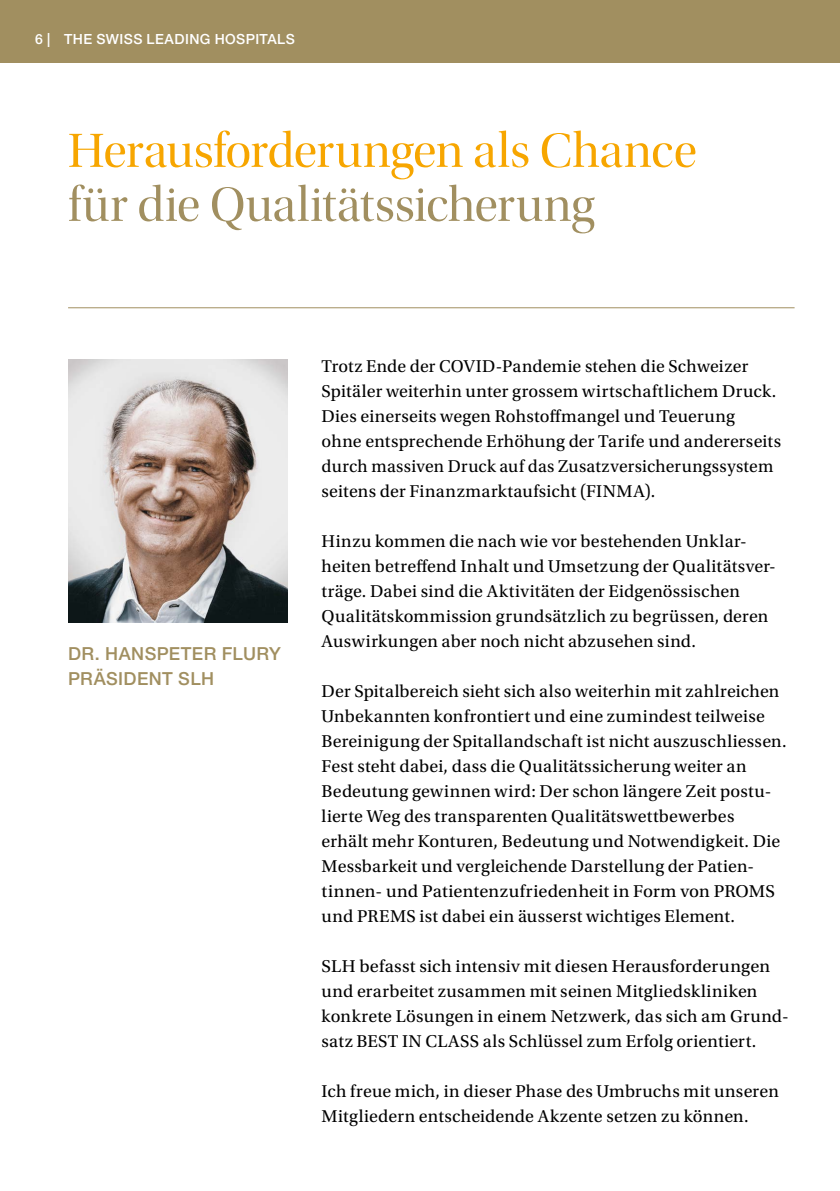
<style>
.page{position:relative;width:840px;height:1191px;background:#fff}
.page>*{position:absolute;margin:0;border:0;box-sizing:border-box;transform-origin:0 0}
.t1{font:50px "Utopia Std Disp";letter-spacing:-.01em;color:#f7a600}
.t2{font:50px "Utopia Std Disp";letter-spacing:-.005em;color:#a18f60}
.t3{font:18px/25px "Utopia Std";letter-spacing:.015em;color:#000}
.t4{font:500 18px/25px "Helvetica Neue LT Std";letter-spacing:.02em;color:#a18f60}
.t5{font:500 14px "Helvetica Neue LT Std";letter-spacing:.03em;color:#fff}
</style>
<div class="page">
<hr style="left:839px;top:52px;width:1px;height:1139px;background:#a18f60">
<img style="left:68px;top:360px;width:219px;height:263px">
<hr style="left:68px;top:307px;width:726px;height:1px;background:#a18f60">
<div style="left:0;top:0;width:839px;height:62px;background:#a18f60"></div>
<p class="t5" style="left:35px;top:31px;width:261px">6 | THE SWISS LEADING HOSPITALS</p>
<h1 class="t1" style="left:68px;top:124px;width:630px">Herausforderungen als Chance</h1>
<h1 class="t2" style="left:68px;top:178px;width:527px">für die Qualitätssicherung</h1>
<p class="t4" style="left:68px;top:640px;width:214px">DR. HANSPETER FLURY<br>PRÄSIDENT SLH</p>
<p class="t3" style="left:321px;top:354px;width:460px">Trotz Ende der COVID-Pandemie stehen die Schweizer Spitäler weiterhin unter grossem wirtschaftlichem Druck.<br>Dies einerseits wegen Rohstoffmangel und Teuerung<br>ohne entsprechende Erhöhung der Tarife und andererseits durch massiven Druck auf das Zusatzversicherungssystem seitens der Finanzmarktaufsicht (FINMA).</p>
<p class="t3" style="left:321px;top:529px;width:455px">Hinzu kommen die nach wie vor bestehenden Unklar&shy;heiten betreffend Inhalt und Umsetzung der Qualitätsver&shy;träge. Dabei sind die Aktivitäten der Eidgenössischen Qualitätskommission grundsätzlich zu begrüssen, deren Auswirkungen aber noch nicht abzusehen sind.</p>
<p class="t3" style="left:321px;top:679px;width:466px">Der Spitalbereich sieht sich also weiterhin mit zahlreichen Unbekannten konfrontiert und eine zumindest teilweise Bereinigung der Spitallandschaft ist nicht auszuschliessen.<br>Fest steht dabei, dass die Qualitätssicherung weiter an Bedeutung gewinnen wird: Der schon längere Zeit postu&shy;lierte Weg des transparenten Qualitätswettbewerbes<br>erhält mehr Konturen, Bedeutung und Notwendigkeit. Die Messbarkeit und vergleichende Darstellung der Patien&shy;tinnen- und Patientenzufriedenheit in Form von PROMS und PREMS ist dabei ein äusserst wichtiges Element.</p>
<p class="t3" style="left:321px;top:954px;width:468px">SLH befasst sich intensiv mit diesen Herausforderungen und erarbeitet zusammen mit seinen Mitgliedskliniken konkrete Lösungen in einem Netzwerk, das sich am Grund&shy;satz BEST IN CLASS als Schlüssel zum Erfolg orientiert.</p>
<p class="t3" style="left:321px;top:1079px;width:458px">Ich freue mich, in dieser Phase des Umbruchs mit unseren<br>Mitgliedern entscheidende Akzente setzen zu können.</p>
</div>
